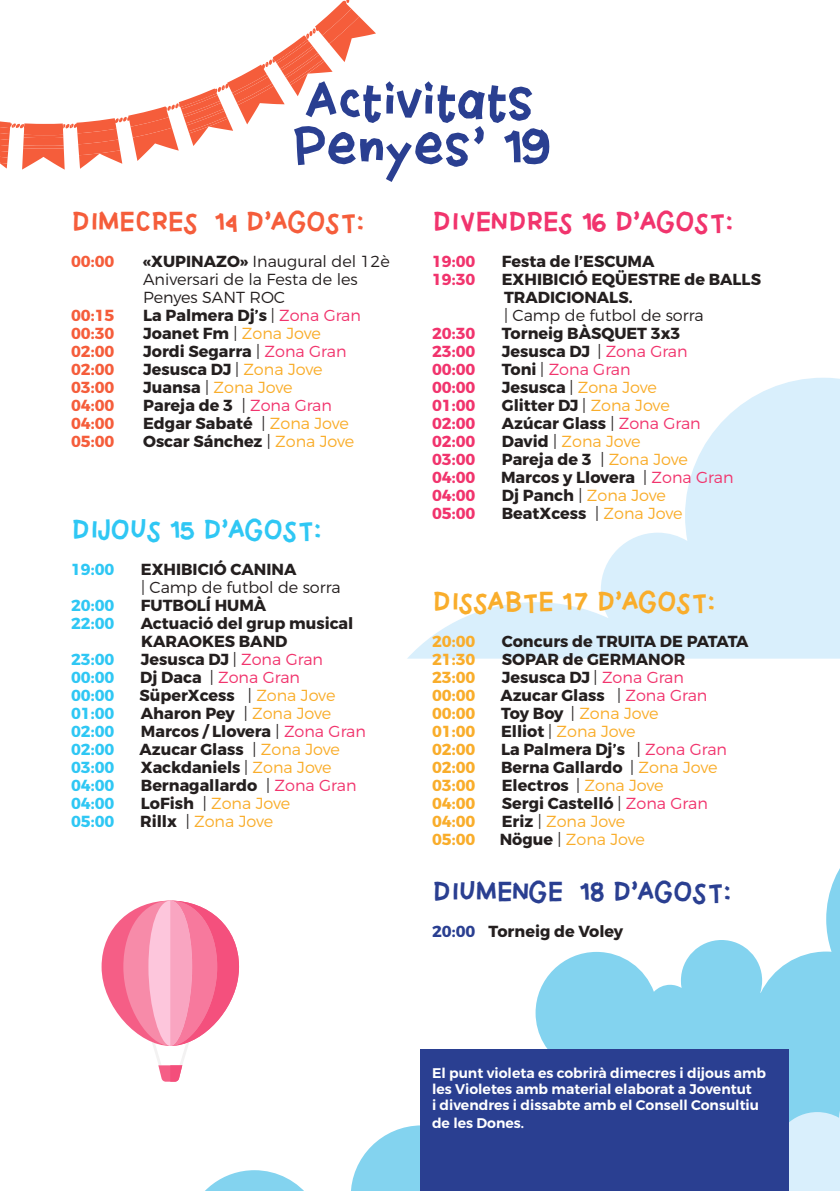
<style>
.page{position:relative;width:840px;height:1191px;background:#fff}
.page>*{position:absolute;margin:0;border:0;box-sizing:border-box;transform-origin:0 0}
.t1{font:800 50px/46px "Papercut";color:#2a3f91;text-align:center}
.t2{font:800 26px "Papercut";color:#f1346d}
.t3{font:800 26px "Papercut";color:#f55d3b}
.t4{font:800 26px "Papercut";color:#f9ad2b}
.t5{font:800 26px "Papercut";color:#2a3f91}
.t6{font:800 26px "Papercut";color:#2fc7f4}
.t7{font:700 16px/18px "Montserrat";color:#241f1f}
.t8{font:300 16px "Montserrat";color:#f9ad2b}
.t9{font:300 16px/18px "Montserrat";color:#241f1f}
.t10{font:700 16px "Montserrat";color:#2fc7f4}
.t11{font:700 16px "Montserrat";color:#f1346d}
.t12{font:700 16px "Montserrat";color:#f9ad2b}
.t13{font:700 16px "Montserrat";color:#f55d3b}
.t14{font:300 16px "Montserrat";color:#f1346d}
.t15{font:600 14px/16px "Montserrat";color:#fff}
.s1{font-weight:300}
.s2{font-weight:300;color:#f1346d}
.s3{font-weight:700;color:#241f1f}
.s4{color:#241f1f}
.s5{font-weight:300;color:#f9ad2b}
.s6{font-weight:700}
.s7{color:#2a3f91}
</style>
<div class="page">
<svg style="left:163px;top:870px;width:676px;height:321px"></svg>
<svg style="left:474px;top:1012px;width:365px;height:22px;fill:#83d3ef"></svg>
<svg style="left:362px;top:1034px;width:477px;height:157px;fill:#83d3ef"></svg>
<div style="left:788px;top:1133px;width:51px;height:58px;background:#d9effc"></div>
<div style="left:420px;top:1049px;width:368px;height:142px;background:#2a3f91"></div>
<svg style="left:408px;top:378px;width:431px;height:280px"></svg>
<svg style="left:0;top:0;width:376px;height:170px"></svg>
<svg style="left:101px;top:900px;width:138px;height:181px"></svg>
<h1 class="t1" style="left:289px;top:78px;width:263px">Activitats<br>Penyes’ 19</h1>
<h2 class="t2" style="left:432px;top:203px;width:302px">DIVENDRES 16 D’AGOST:</h2>
<p class="t11" style="left:432px;top:252px;width:45px">19:00</p>
<p class="t7" style="left:501px;top:253px;width:154px">Festa de l’ESCUMA</p>
<p class="t11" style="left:432px;top:270px;width:45px">19:30</p>
<p class="t7" style="left:501px;top:271px;width:260px">EXHIBICIÓ EQÜESTRE de BALLS<br>TRADICIONALS.</p>
<p class="t9" style="left:504px;top:306px;width:201px">| Camp de futbol de sorra</p>
<p class="t11" style="left:432px;top:324px;width:45px">20:30</p>
<p class="t7" style="left:501px;top:325px;width:180px">Torneig BÀSQUET 3x3</p>
<p class="t11" style="left:432px;top:342px;width:45px">23:00</p>
<p class="t7" style="left:501px;top:343px;width:187px">Jesusca DJ <span class="s1">|</span> <span class="s2">Zona Gran</span></p>
<p class="t11" style="left:432px;top:360px;width:45px">00:00</p>
<p class="t14" style="left:501px;top:360px;width:130px"><span class="s3">Toni</span> <span class="s4">|</span> Zona Gran</p>
<p class="t11" style="left:432px;top:378px;width:45px">00:00</p>
<p class="t8" style="left:501px;top:378px;width:156px"><span class="s3">Jesusca</span> <span class="s4">|</span> Zona Jove</p>
<p class="t11" style="left:432px;top:396px;width:45px">01:00</p>
<p class="t7" style="left:501px;top:397px;width:169px">Glitter DJ <span class="s1">|</span> <span class="s5">Zona Jove</span></p>
<p class="t11" style="left:432px;top:414px;width:45px">02:00</p>
<p class="t7" style="left:501px;top:415px;width:200px">Azúcar Glass <span class="s1">|</span> <span class="s2">Zona Gran</span></p>
<p class="t11" style="left:432px;top:432px;width:45px">02:00</p>
<p class="t8" style="left:501px;top:432px;width:140px"><span class="s3">David</span> <span class="s4">|</span> Zona Jove</p>
<p class="t11" style="left:432px;top:450px;width:45px">03:00</p>
<p class="t7" style="left:501px;top:451px;width:187px">Pareja de 3 <span class="s1">|</span> <span class="s5">Zona Jove</span></p>
<p class="t11" style="left:432px;top:468px;width:45px">04:00</p>
<p class="t7" style="left:501px;top:469px;width:234px">Marcos y Llovera <span class="s1">|</span> <span class="s2">Zona Gran</span></p>
<p class="t11" style="left:432px;top:486px;width:45px">04:00</p>
<p class="t8" style="left:501px;top:486px;width:165px"><span class="s3">Dj Panch</span> <span class="s4">|</span> Zona Jove</p>
<p class="t11" style="left:432px;top:504px;width:45px">05:00</p>
<p class="t7" style="left:501px;top:505px;width:182px">BeatXcess <span class="s1">|</span> <span class="s5">Zona Jove</span></p>
<h2 class="t3" style="left:71px;top:203px;width:294px">DIMECRES 14 D’AGOST:</h2>
<p class="t13" style="left:71px;top:252px;width:45px">00:00</p>
<p class="t9" style="left:143px;top:252px;width:248px"><span class="s6">«XUPINAZO»</span> Inaugural del 12è<br>Aniversari de la Festa de les<br>Penyes SANT ROC</p>
<p class="t13" style="left:71px;top:306px;width:45px">00:15</p>
<p class="t7" style="left:143px;top:307px;width:219px">La Palmera Dj’s <span class="s1">|</span> <span class="s2">Zona Gran</span></p>
<p class="t13" style="left:71px;top:324px;width:45px">00:30</p>
<p class="t7" style="left:143px;top:325px;width:179px">Joanet Fm <span class="s1">|</span> <span class="s5">Zona Jove</span></p>
<p class="t13" style="left:71px;top:342px;width:45px">02:00</p>
<p class="t7" style="left:143px;top:343px;width:205px">Jordi Segarra <span class="s1">|</span> <span class="s2">Zona Gran</span></p>
<p class="t13" style="left:71px;top:360px;width:45px">02:00</p>
<p class="t7" style="left:143px;top:361px;width:181px">Jesusca DJ <span class="s1">|</span> <span class="s5">Zona Jove</span></p>
<p class="t13" style="left:71px;top:378px;width:45px">03:00</p>
<p class="t8" style="left:143px;top:378px;width:151px"><span class="s3">Juansa</span> <span class="s4">|</span> Zona Jove</p>
<p class="t13" style="left:71px;top:396px;width:45px">04:00</p>
<p class="t7" style="left:143px;top:397px;width:190px">Pareja de 3 <span class="s1">|</span> <span class="s2">Zona Gran</span></p>
<p class="t13" style="left:71px;top:414px;width:45px">04:00</p>
<p class="t7" style="left:143px;top:415px;width:207px">Edgar Sabaté <span class="s1">|</span> <span class="s5">Zona Jove</span></p>
<p class="t13" style="left:71px;top:432px;width:45px">05:00</p>
<p class="t7" style="left:143px;top:433px;width:213px">Oscar Sánchez <span class="s1">|</span> <span class="s5">Zona Jove</span></p>
<h2 class="t6" style="left:71px;top:511px;width:251px">DIJOUS 15 D’AGOST:</h2>
<p class="t10" style="left:71px;top:560px;width:45px">19:00</p>
<p class="t7" style="left:141px;top:561px;width:157px">EXHIBICIÓ CANINA</p>
<p class="t9" style="left:141px;top:578px;width:201px">| Camp de futbol de sorra</p>
<p class="t10" style="left:71px;top:596px;width:45px">20:00</p>
<p class="t7" style="left:141px;top:597px;width:127px">FUTBOLÍ HUMÀ</p>
<p class="t10" style="left:71px;top:614px;width:45px">22:00</p>
<p class="t7" style="left:141px;top:615px;width:214px">Actuació del grup musical<br>KARAOKES BAND</p>
<p class="t10" style="left:71px;top:650px;width:45px">23:00</p>
<p class="t7" style="left:141px;top:651px;width:184px">Jesusca DJ <span class="s1">|</span> <span class="s2">Zona Gran</span></p>
<p class="t10" style="left:71px;top:668px;width:45px">00:00</p>
<p class="t14" style="left:140px;top:668px;width:161px"><span class="s3">Dj Daca</span> <span class="s4">|</span> Zona Gran</p>
<p class="t10" style="left:71px;top:686px;width:45px">00:00</p>
<p class="t7" style="left:139px;top:687px;width:197px">SüperXcess <span class="s1">|</span> <span class="s5">Zona Jove</span></p>
<p class="t10" style="left:71px;top:704px;width:45px">01:00</p>
<p class="t7" style="left:141px;top:705px;width:192px">Aharon Pey <span class="s1">|</span> <span class="s5">Zona Jove</span></p>
<p class="t10" style="left:71px;top:722px;width:45px">02:00</p>
<p class="t7" style="left:141px;top:723px;width:226px">Marcos / Llovera <span class="s1">|</span> <span class="s2">Zona Gran</span></p>
<p class="t10" style="left:71px;top:740px;width:45px">02:00</p>
<p class="t7" style="left:139px;top:741px;width:202px">Azucar Glass <span class="s1">|</span> <span class="s5">Zona Jove</span></p>
<p class="t10" style="left:71px;top:758px;width:45px">03:00</p>
<p class="t7" style="left:141px;top:759px;width:192px">Xackdaniels <span class="s1">|</span> <span class="s5">Zona Jove</span></p>
<p class="t10" style="left:71px;top:776px;width:45px">04:00</p>
<p class="t7" style="left:141px;top:777px;width:217px">Bernagallardo <span class="s1">|</span> <span class="s2">Zona Gran</span></p>
<p class="t10" style="left:71px;top:794px;width:45px">04:00</p>
<p class="t8" style="left:141px;top:794px;width:151px"><span class="s3">LoFish</span> <span class="s4">|</span> Zona Jove</p>
<p class="t10" style="left:71px;top:812px;width:45px">05:00</p>
<p class="t8" style="left:140px;top:812px;width:134px"><span class="s3">Rillx</span> <span class="s4">|</span> Zona Jove</p>
<h2 class="t4" style="left:432px;top:583px;width:284px">DISSABTE 17 D’AGOST:</h2>
<p class="t12" style="left:432px;top:632px;width:45px">20:00</p>
<p class="t7" style="left:501px;top:633px;width:248px">Concurs de TRUITA DE PATATA</p>
<p class="t12" style="left:432px;top:650px;width:45px">21:30</p>
<p class="t7" style="left:501px;top:651px;width:185px">SOPAR de GERMANOR</p>
<p class="t12" style="left:432px;top:668px;width:45px">23:00</p>
<p class="t7" style="left:501px;top:669px;width:184px">Jesusca DJ <span class="s1">|</span> <span class="s2">Zona Gran</span></p>
<p class="t12" style="left:432px;top:686px;width:45px">00:00</p>
<p class="t7" style="left:500px;top:687px;width:208px">Azucar Glass <span class="s1">|</span> <span class="s2">Zona Gran</span></p>
<p class="t12" style="left:432px;top:704px;width:45px">00:00</p>
<p class="t8" style="left:501px;top:704px;width:159px"><span class="s3">Toy Boy</span> <span class="s4">|</span> Zona Jove</p>
<p class="t12" style="left:432px;top:722px;width:45px">01:00</p>
<p class="t8" style="left:501px;top:722px;width:136px"><span class="s3">Elliot</span> <span class="s4">|</span> Zona Jove</p>
<p class="t12" style="left:432px;top:740px;width:45px">02:00</p>
<p class="t7" style="left:501px;top:741px;width:227px">La Palmera Dj’s <span class="s1">|</span> <span class="s2">Zona Gran</span></p>
<p class="t12" style="left:432px;top:758px;width:45px">02:00</p>
<p class="t7" style="left:501px;top:759px;width:218px">Berna Gallardo <span class="s1">|</span> <span class="s5">Zona Jove</span></p>
<p class="t12" style="left:432px;top:776px;width:45px">03:00</p>
<p class="t7" style="left:501px;top:777px;width:163px">Electros <span class="s1">|</span> <span class="s5">Zona Jove</span></p>
<p class="t12" style="left:432px;top:794px;width:45px">04:00</p>
<p class="t7" style="left:501px;top:795px;width:207px">Sergi Castelló <span class="s1">|</span> <span class="s2">Zona Gran</span></p>
<p class="t12" style="left:432px;top:812px;width:45px">04:00</p>
<p class="t8" style="left:501px;top:812px;width:125px"><span class="s3">Eriz</span> <span class="s4">|</span> Zona Jove</p>
<p class="t12" style="left:432px;top:830px;width:45px">05:00</p>
<p class="t8" style="left:499px;top:830px;width:147px"><span class="s3">Nögue</span> <span class="s4">|</span> Zona Jove</p>
<h2 class="t5" style="left:432px;top:873px;width:300px">DIUMENGE 18 D’AGOST:</h2>
<p class="t7" style="left:432px;top:923px;width:193px"><span class="s7">20:00</span> Torneig de Voley</p>
<p class="t15" style="left:432px;top:1064px;width:335px">El punt violeta es cobrirà dimecres i dijous amb les Violetes amb material elaborat a Joventut<br>i divendres i dissabte amb el Consell Consultiu</p>
<p class="t15" style="left:432px;top:1114px;width:94px">de les Dones.</p>
</div>
